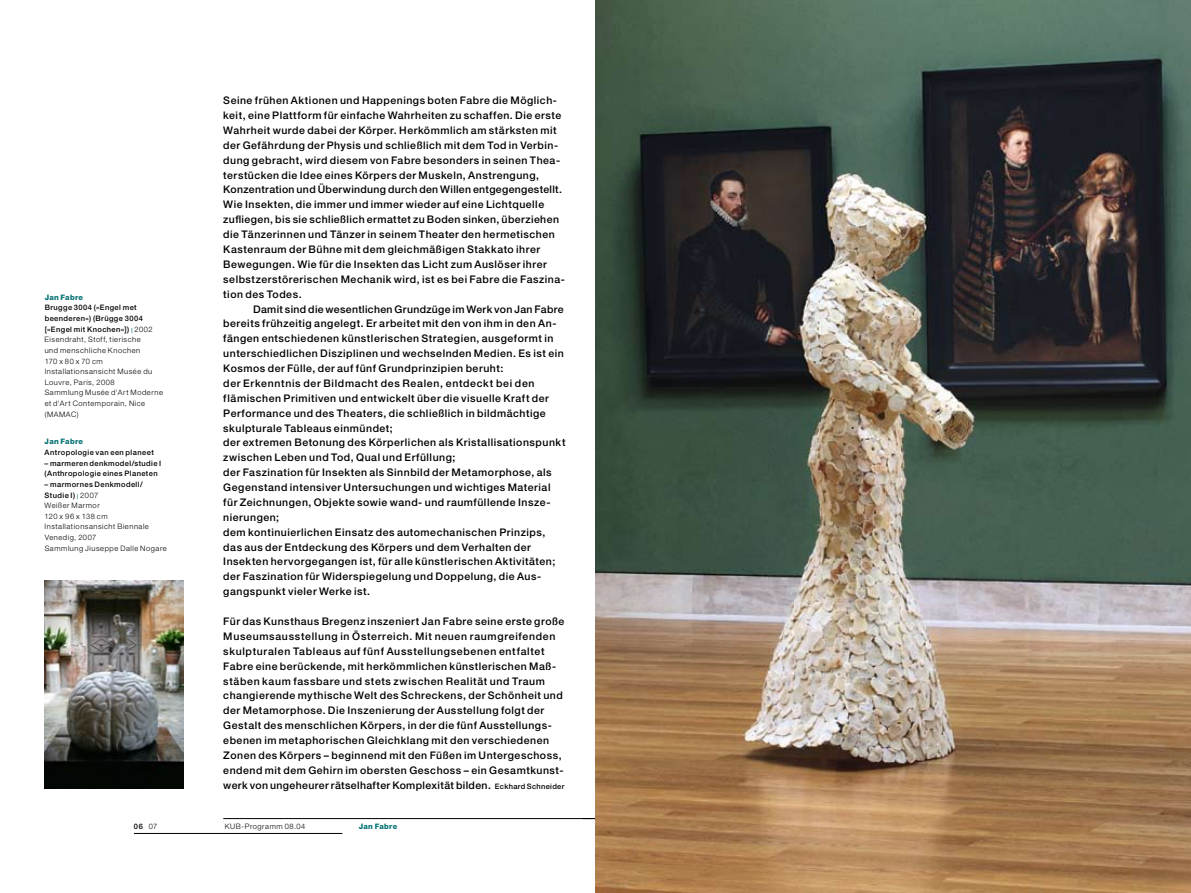
<style>
.page{position:relative;width:1191px;height:893px;background:#fff}
.page>*{position:absolute;margin:0;border:0;box-sizing:border-box;transform-origin:0 0}
.t1{font:500 10.5px/14.9px "Helvetica Neue";letter-spacing:.05em;color:#000}
.t2{font:300 7.5px/10.6px "Helvetica Neue";letter-spacing:.075em;color:#000}
.t3{font:500 7.5px/10.6px "Helvetica Neue";letter-spacing:.055em;color:#000}
.t4{font:800 7.5px "Helvetica Neue";letter-spacing:.04em;color:#007073}
.s1{font-weight:500}
.s2{font-weight:400;font-size:5.25px;color:#007073}
.s3{font-size:7.5px}
.s4{font-weight:300}
</style>
<div class="page">
<hr style="left:223px;top:818px;width:385px;height:1px;background:#000">
<hr style="left:134px;top:833px;width:208px;height:1px;background:#000">
<img style="left:595px;top:0;width:596px;height:893px">
<img style="left:45px;top:580px;width:139px;height:209px">
<p class="t4" style="left:45px;top:293px;width:40px">Jan Fabre</p>
<p class="t2" style="left:45px;top:302px;width:120px"><span class="s1">Brugge 3004 (»Engel met beenderen«) (Brügge 3004 [»Engel mit Knochen«])</span> <span class="s2">|</span> 2002<br>Eisendraht, Stoff, tierische<br>und menschliche Knochen<br>170x80x70cm<br>Installationsansicht Musée du<br>Louvre, Paris, 2008<br>Sammlung Musée d'Art Moderne et d'Art Contemporain, Nice (MAMAC)</p>
<p class="t4" style="left:45px;top:437px;width:40px">Jan Fabre</p>
<p class="t3" style="left:45px;top:447px;width:111px">Antropologie van een planeet</p>
<p class="t3" style="left:45px;top:458px;width:118px">– marmeren denkmodel/studie I (Anthropologie eines Planeten</p>
<p class="t2" style="left:45px;top:479px;width:124px"><span class="s1">– marmornes Denkmodell/<br>Studie I)</span> <span class="s2">|</span> 2007<br>Weißer Marmor<br>120 x 96 x 138 cm<br>Installationsansicht Biennale<br>Venedig, 2007<br>Sammlung Jiuseppe Dalle Nogare</p>
<p class="t1" style="left:223px;top:93px;width:343px">Seine frühen Aktionen und Happenings boten Fabre die Möglich&shy;keit, eine Plattform für einfache Wahrheiten zu schaffen. Die erste Wahrheit wurde dabei der Körper. Herkömmlich am stärksten mit der Gefährdung der Physis und schließlich mit dem Tod in Verbin&shy;dung gebracht, wird diesem von Fabre besonders in seinen Thea&shy;terstücken die Idee eines Körpers der Muskeln, Anstrengung, Konzentration und Überwindung durch den Willen entgegengestellt.<br>Wie Insekten, die immer und immer wieder auf eine Lichtquelle zufliegen, bis sie schließlich ermattet zu Boden sinken, überziehen die Tänzerinnen und Tänzer in seinem Theater den hermetischen Kastenraum der Bühne mit dem gleichmäßigen Stakkato ihrer Bewegungen. Wie für die Insekten das Licht zum Auslöser ihrer selbstzerstörerischen Mechanik wird, ist es bei Fabre die Faszina&shy;tion des Todes.</p>
<p class="t1" style="left:223px;top:301px;width:344px;text-indent:30px">Damit sind die wesentlichen Grundzüge im Werk von Jan Fabre bereits frühzeitig angelegt. Er arbeitet mit den von ihm in den An&shy;fängen entschiedenen künstlerischen Strategien, ausgeformt in unterschiedlichen Disziplinen und wechselnden Medien. Es ist ein Kosmos der Fülle, der auf fünf Grundprinzipien beruht:<br>der Erkenntnis der Bildmacht des Realen, entdeckt bei den flämischen Primitiven und entwickelt über die visuelle Kraft der Performance und des Theaters, die schließlich in bildmächtige skulpturale Tableaus einmündet;<br>der extremen Betonung des Körperlichen als Kristallisationspunkt zwischen Leben und Tod, Qual und Erfüllung;<br>der Faszination für Insekten als Sinnbild der Metamorphose, als Gegenstand intensiver Untersuchungen und wichtiges Material für Zeichnungen, Objekte sowie wand- und raumfüllende Insze&shy;nierungen;<br>dem kontinuierlichen Einsatz des automechanischen Prinzips, das aus der Entdeckung des Körpers und dem Verhalten der Insekten hervorgegangen ist, für alle künstlerischen Aktivitäten; der Faszination für Widerspiegelung und Doppelung, die Aus&shy;gangspunkt vieler Werke ist.</p>
<p class="t1" style="left:223px;top:614px;width:342px">Für das Kunsthaus Bregenz inszeniert Jan Fabre seine erste große Museumsausstellung in Österreich. Mit neuen raumgreifenden skulpturalen Tableaus auf fünf Ausstellungsebenen entfaltet Fabre eine berückende, mit herkömmlichen künstlerischen Maß&shy;stäben kaum fassbare und stets zwischen Realität und Traum changierende mythische Welt des Schreckens, der Schönheit und der Metamorphose. Die Inszenierung der Ausstellung folgt der Gestalt des menschlichen Körpers, in der die fünf Ausstellungs&shy;ebenen im metaphorischen Gleichklang mit den verschiedenen Zonen des Körpers – beginnend mit den Füßen im Untergeschoss, endend mit dem Gehirn im obersten Geschoss – ein Gesamtkunst&shy;werk von ungeheurer rätselhafter Komplexität bilden. <span class="s3">Eckhard Schneider</span></p>
<p class="t3" style="left:134px;top:821px;width:25px">06 <span class="s4">07</span></p>
<p class="t2" style="left:225px;top:821px;width:82px">KUB-Programm 08.04</p>
<p class="t4" style="left:359px;top:822px;width:40px">Jan Fabre</p>
</div>
